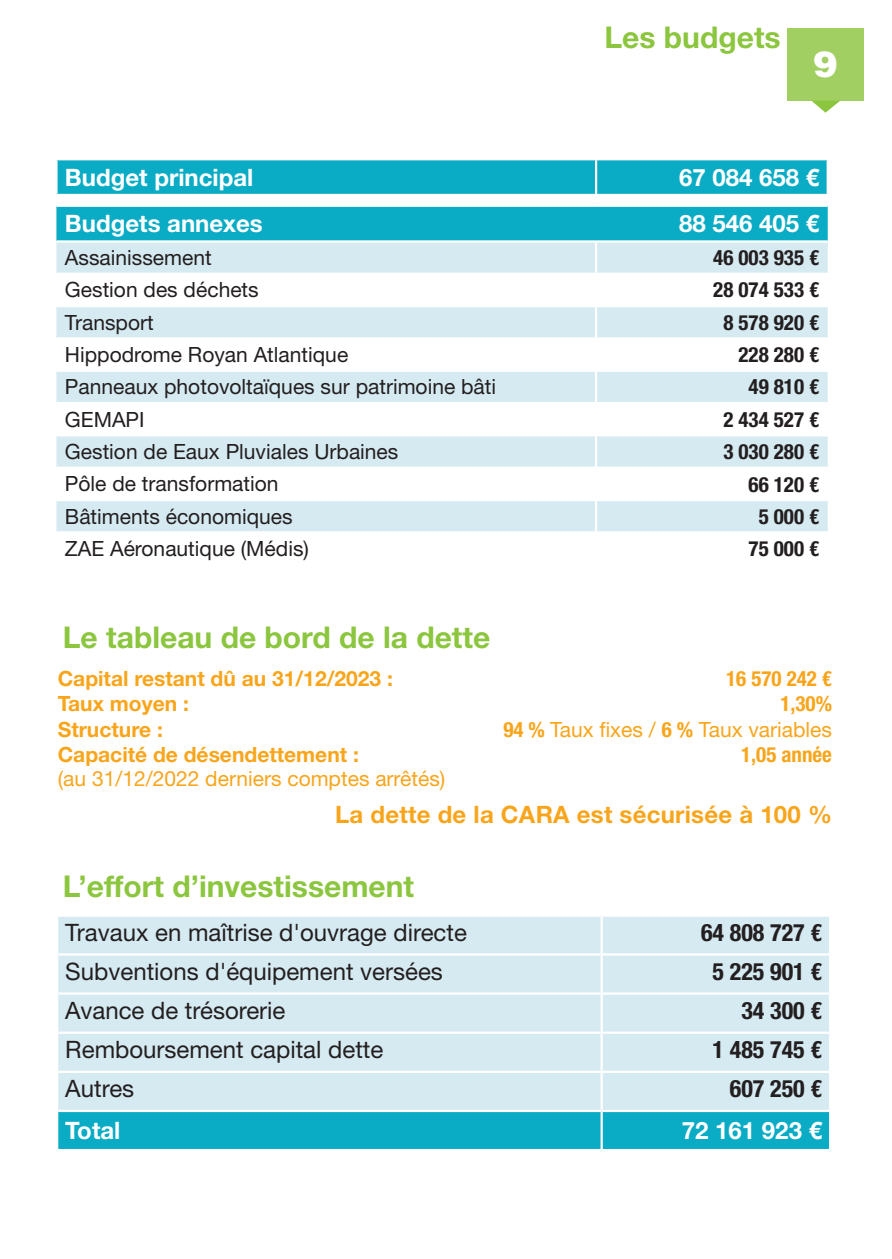
<style>
.page{position:relative;width:892px;height:1259px;background:#fff}
.page>*{position:absolute;margin:0;border:0;box-sizing:border-box;transform-origin:0 0}
.t1{font:900 36px "Helvetica LT Std";color:#fff}
.t2{font:700 30px "Helvetica Neue LT Std";color:#8bc63e}
.t3{font:24px "Helvetica Neue LT Std";color:#231f20}
.t4{font:700 24px "Helvetica Neue LT Std";color:#fff}
.t5{font:700 condensed 24px "Helvetica Neue LT Std";color:#231f20}
.t6{font:700 24px "Helvetica Neue LT Std";letter-spacing:.01em;color:#f9a51b}
.t7{font:21px "Helvetica Neue LT Std";color:#231f20}
.t8{font:700 21px "Helvetica Neue LT Std";color:#f9a51b}
.t9{font:700 condensed 21px "Helvetica Neue LT Std";color:#231f20}
.t10{font:21px "Helvetica Neue LT Std";color:#f9a51b}
.t11{font:700 condensed 21px "Helvetica Neue LT Std";color:#f9a51b}
.s1{font-weight:700;font-stretch:condensed}
</style>
<div class="page">
<div style="left:787px;top:28px;width:76px;height:73px;background:#a2cf62"></div>
<svg style="left:812px;top:101px;width:28px;height:12px"></svg>
<div style="left:58px;top:917px;width:771px;height:193px;background:#d6eaf1"></div>
<div style="left:58px;top:1112px;width:771px;height:37px;background:#0aabc4"></div>
<hr style="left:600px;top:917px;width:2px;height:36px;background:#fff">
<hr style="left:58px;top:953px;width:543px;height:2px;background:#fff">
<hr style="left:601px;top:953px;width:228px;height:2px;background:#fff">
<hr style="left:600px;top:955px;width:2px;height:37px;background:#fff">
<hr style="left:58px;top:992px;width:543px;height:2px;background:#fff">
<hr style="left:601px;top:992px;width:228px;height:2px;background:#fff">
<hr style="left:600px;top:994px;width:2px;height:37px;background:#fff">
<hr style="left:58px;top:1031px;width:543px;height:3px;background:#fff">
<hr style="left:601px;top:1031px;width:228px;height:3px;background:#fff">
<hr style="left:600px;top:1034px;width:2px;height:36px;background:#fff">
<hr style="left:58px;top:1070px;width:543px;height:3px;background:#fff">
<hr style="left:601px;top:1070px;width:228px;height:3px;background:#fff">
<hr style="left:600px;top:1073px;width:2px;height:37px;background:#fff">
<hr style="left:600px;top:1112px;width:2px;height:37px;background:#fff">
<svg style="left:56px;top:243px;width:771px;height:223px;fill:#d6eaf1"></svg>
<div style="left:56px;top:501px;width:771px;height:30px;background:#d6eaf1"></div>
<svg style="left:56px;top:160px;width:771px;height:80px;background:#28b5cb"></svg>
<hr style="left:56px;top:205px;width:540px;height:2px;background:#fff">
<hr style="left:596px;top:205px;width:231px;height:2px;background:#fff">
<hr style="left:595px;top:243px;width:2px;height:30px;background:#fff">
<hr style="left:56px;top:273px;width:540px;height:2px;background:#fff">
<hr style="left:596px;top:273px;width:231px;height:2px;background:#fff">
<hr style="left:595px;top:275px;width:2px;height:30px;background:#fff">
<hr style="left:56px;top:305px;width:540px;height:2px;background:#fff">
<hr style="left:596px;top:305px;width:231px;height:2px;background:#fff">
<hr style="left:595px;top:307px;width:2px;height:30px;background:#fff">
<hr style="left:56px;top:337px;width:540px;height:2px;background:#fff">
<hr style="left:596px;top:337px;width:231px;height:2px;background:#fff">
<hr style="left:595px;top:339px;width:2px;height:31px;background:#fff">
<hr style="left:56px;top:370px;width:540px;height:2px;background:#fff">
<hr style="left:596px;top:370px;width:231px;height:2px;background:#fff">
<hr style="left:595px;top:372px;width:2px;height:30px;background:#fff">
<hr style="left:56px;top:402px;width:540px;height:2px;background:#fff">
<hr style="left:596px;top:402px;width:231px;height:2px;background:#fff">
<hr style="left:595px;top:404px;width:2px;height:30px;background:#fff">
<hr style="left:56px;top:434px;width:540px;height:2px;background:#fff">
<hr style="left:596px;top:434px;width:231px;height:2px;background:#fff">
<hr style="left:595px;top:436px;width:2px;height:30px;background:#fff">
<hr style="left:595px;top:501px;width:2px;height:30px;background:#fff">
<hr style="left:55px;top:160px;width:3px;height:34px;background:#fff">
<hr style="left:595px;top:160px;width:2px;height:34px;background:#fff">
<hr style="left:826px;top:160px;width:2px;height:34px;background:#fff">
<hr style="left:55px;top:194px;width:541px;height:2px;background:#fff">
<hr style="left:596px;top:194px;width:232px;height:2px;background:#fff">
<p class="t2" style="left:604px;top:19px;width:178px">Les budgets</p>
<p class="t1" style="left:813px;top:41px;width:26px">9</p>
<p class="t4" style="left:65px;top:162px;width:190px">Budget principal</p>
<p class="t4" style="left:679px;top:162px;width:142px">67 084 658 €</p>
<p class="t4" style="left:65px;top:209px;width:199px">Budgets annexes</p>
<p class="t4" style="left:679px;top:209px;width:142px">88 546 405 €</p>
<p class="t7" style="left:65px;top:245px;width:148px">Assainissement</p>
<p class="t9" style="left:713px;top:245px;width:107px">46 003 935 €</p>
<p class="t7" style="left:65px;top:277px;width:195px">Gestion des déchets</p>
<p class="t9" style="left:713px;top:277px;width:107px">28 074 533 €</p>
<p class="t7" style="left:65px;top:310px;width:90px">Transport</p>
<p class="t9" style="left:723px;top:309px;width:97px">8 578 920 €</p>
<p class="t7" style="left:65px;top:342px;width:285px">Hippodrome Royan Atlantique</p>
<p class="t9" style="left:738px;top:342px;width:82px">228 280 €</p>
<p class="t7" style="left:65px;top:374px;width:432px">Panneaux photovoltaïques sur patrimoine bâti</p>
<p class="t9" style="left:748px;top:374px;width:72px">49 810 €</p>
<p class="t7" style="left:65px;top:406px;width:81px">GEMAPI</p>
<p class="t9" style="left:723px;top:406px;width:97px">2 434 527 €</p>
<p class="t7" style="left:65px;top:439px;width:335px">Gestion de Eaux Pluviales Urbaines</p>
<p class="t9" style="left:723px;top:439px;width:97px">3 030 280 €</p>
<p class="t7" style="left:65px;top:471px;width:215px">Pôle de transformation</p>
<p class="t9" style="left:748px;top:471px;width:72px">66 120 €</p>
<p class="t7" style="left:65px;top:503px;width:229px">Bâtiments économiques</p>
<p class="t9" style="left:758px;top:504px;width:62px">5 000 €</p>
<p class="t7" style="left:65px;top:536px;width:245px">ZAE Aéronautique (Médis)</p>
<p class="t9" style="left:748px;top:536px;width:72px">75 000 €</p>
<p class="t2" style="left:63px;top:619px;width:429px">Le tableau de bord de la dette</p>
<p class="t8" style="left:58px;top:665px;width:336px">Capital restant dû au 31/12/2023 :</p>
<p class="t11" style="left:726px;top:666px;width:107px">16 570 242 €</p>
<p class="t8" style="left:58px;top:691px;width:133px">Taux moyen :</p>
<p class="t11" style="left:780px;top:691px;width:53px">1,30%</p>
<p class="t8" style="left:58px;top:716px;width:107px">Structure :</p>
<p class="t10" style="left:503px;top:716px;width:330px"><span class="s1">94 %</span> Taux fixes / <span class="s1">6 %</span> Taux variables</p>
<p class="t8" style="left:58px;top:741px;width:302px">Capacité de désendettement :</p>
<p class="t11" style="left:741px;top:741px;width:92px">1,05 année</p>
<p class="t10" style="left:58px;top:766px;width:389px">(au 31/12/2022 derniers comptes arrêtés)</p>
<p class="t6" style="left:335px;top:799px;width:498px">La dette de la CARA est sécurisée à 100 %</p>
<p class="t2" style="left:63px;top:867px;width:353px">L’effort d’investissement</p>
<p class="t3" style="left:65px;top:918px;width:403px">Travaux en maîtrise d'ouvrage directe</p>
<p class="t5" style="left:701px;top:918px;width:122px">64 808 727 €</p>
<p class="t3" style="left:65px;top:957px;width:379px">Subventions d'équipement versées</p>
<p class="t5" style="left:712px;top:957px;width:111px">5 225 901 €</p>
<p class="t3" style="left:65px;top:996px;width:222px">Avance de trésorerie</p>
<p class="t5" style="left:741px;top:996px;width:82px">34 300 €</p>
<p class="t3" style="left:65px;top:1035px;width:319px">Remboursement capital dette</p>
<p class="t5" style="left:712px;top:1035px;width:111px">1 485 745 €</p>
<p class="t3" style="left:65px;top:1074px;width:70px">Autres</p>
<p class="t5" style="left:729px;top:1074px;width:94px">607 250 €</p>
<p class="t4" style="left:65px;top:1115px;width:57px">Total</p>
<p class="t4" style="left:681px;top:1115px;width:142px">72 161 923 €</p>
</div>
